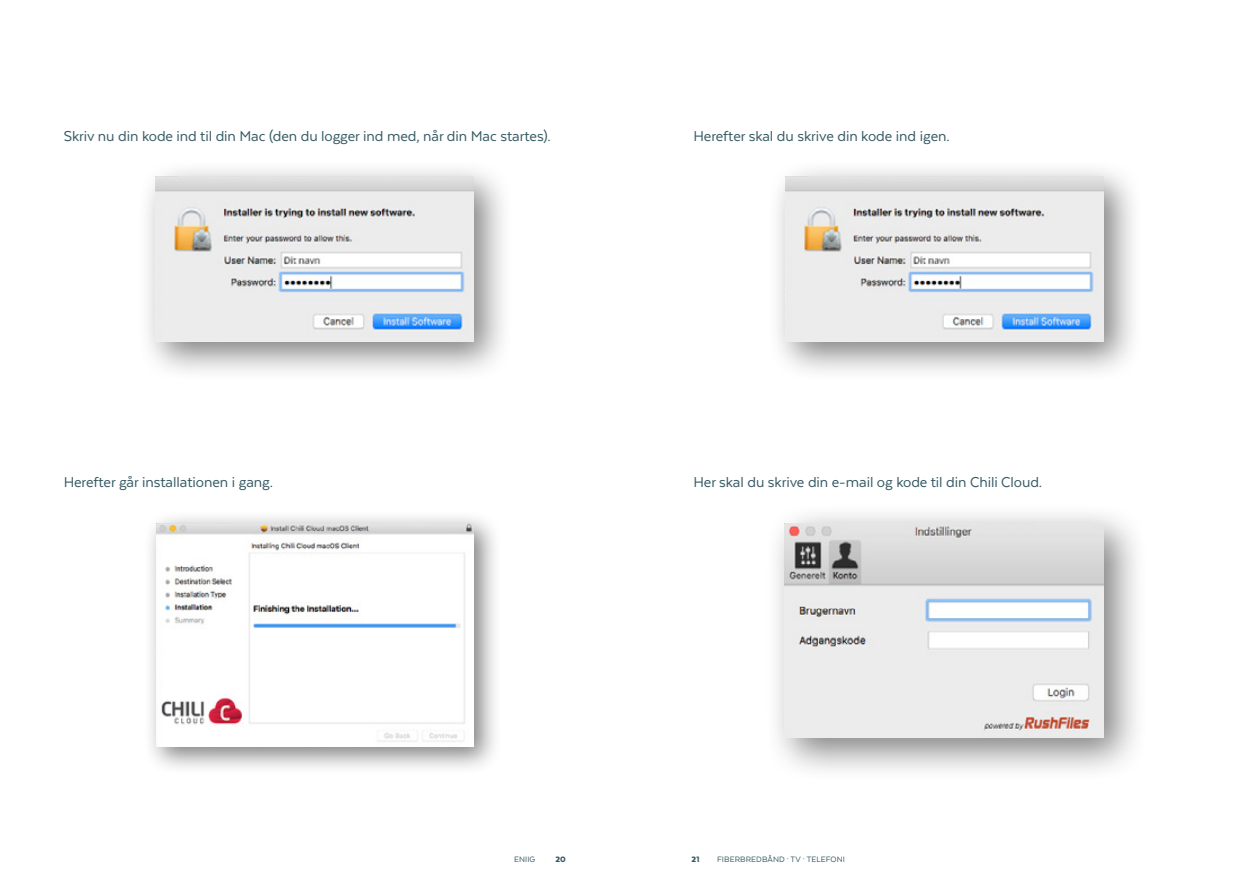
<style>
.page{position:relative;width:1259px;height:893px;background:#fff}
.page>*{position:absolute;margin:0;border:0;box-sizing:border-box;transform-origin:0 0}
.t1{font:16.5px "Texta";letter-spacing:-.005em;color:#355964}
.t2{font:9px "Texta";letter-spacing:.01em;color:#355964}
.t3{font:900 9px "Texta";color:#355964}
</style>
<div class="page">
<div style="left:136px;top:159px;width:378px;height:224px;background:#000;opacity:.5"></div>
<img style="left:155px;top:177px;width:319px;height:165px">
<div style="left:142px;top:510px;width:360px;height:266px;background:#000;opacity:.5"></div>
<img style="left:156px;top:523px;width:317px;height:224px">
<div style="left:764px;top:502px;width:385px;height:280px;background:#000;opacity:.5"></div>
<img style="left:784px;top:523px;width:319px;height:215px">
<div style="left:766px;top:159px;width:378px;height:224px;background:#000;opacity:.5"></div>
<img style="left:785px;top:177px;width:318px;height:165px">
<p class="t1" style="left:64px;top:127px;width:488px">Skriv nu din kode ind til din Mac (den du logger ind med, når din Mac startes).</p>
<p class="t1" style="left:693px;top:127px;width:258px">Herefter skal du skrive din kode ind igen.</p>
<p class="t1" style="left:64px;top:473px;width:211px">Herefter går installationen i gang.</p>
<p class="t1" style="left:693px;top:473px;width:350px">Her skal du skrive din e-mail og kode til din Chili Cloud.</p>
<p class="t2" style="left:514px;top:854px;width:23px">ENIIG</p>
<p class="t3" style="left:555px;top:854px;width:12px">20</p>
<p class="t3" style="left:691px;top:854px;width:9px">21</p>
<p class="t2" style="left:717px;top:854px;width:129px">FIBERBREDBÅND · TV · TELEFONI</p>
</div>
